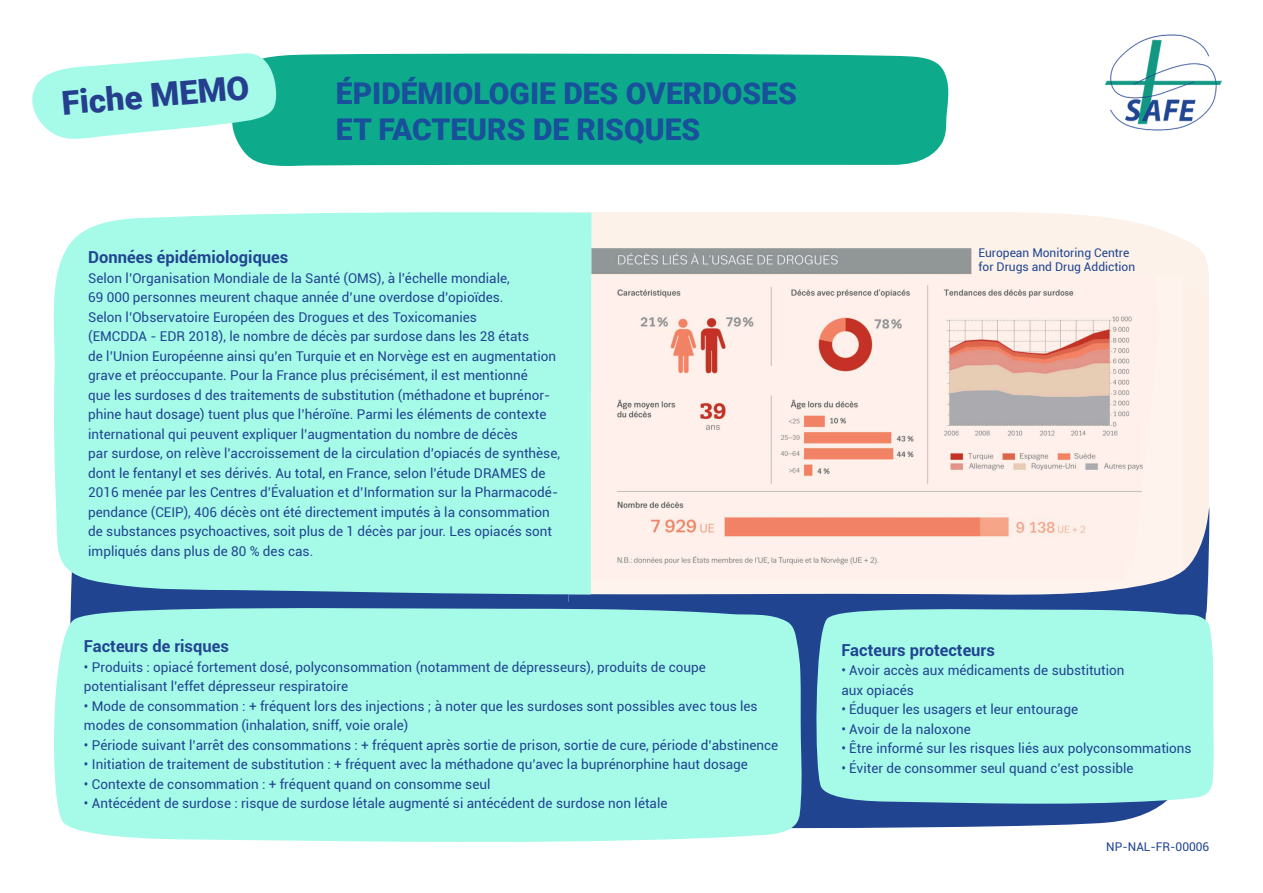
<style>
.page{position:relative;width:1263px;height:893px;background:#fff}
.page>*{position:absolute;margin:0;border:0;box-sizing:border-box;transform-origin:0 0}
.t1{font:900 33px "Roboto";color:#253f8e}
.t2{font:900 30px/36px "Roboto";color:#18509b}
.t3{font:700 16.5px "Roboto";color:#214591}
.t4{font:13.5px/19.5px "Roboto";color:#214591}
.t5{font:12px/13.5px "Roboto";color:#214591}
</style>
<div class="page">
<svg style="left:70px;top:594px;width:1093px;height:235px;background:#33539a"></svg>
<div style="left:236px;top:53px;width:713px;height:113px;background:#0dab8c"></div>
<svg style="left:32px;top:53px;width:244px;height:86px"></svg>
<img style="left:1105px;top:34px;width:117px;height:97px">
<div style="left:1184px;top:299px;width:25px;height:194px;background:#fdf0e7"></div>
<img style="left:1184px;top:457px;width:18px;height:15px">
<svg style="left:591px;top:212px;width:618px;height:87px;background:#fbf3ea"></svg>
<div style="left:578px;top:274px;width:606px;height:329px;background:#fff3ee"></div>
<svg style="left:563px;top:493px;width:647px;height:128px"></svg>
<div style="left:814px;top:608px;width:400px;height:196px;background:#a6fae8"></div>
<div style="left:54px;top:607px;width:748px;height:235px;background:#a6fae8"></div>
<div style="left:53px;top:212px;width:538px;height:382px;background:#a6fae8"></div>
<img style="left:591px;top:248px;width:569px;height:332px">
<h1 class="t1" style="left:60px;top:84px;width:190px;rotate:-5deg">Fiche MEMO</h1>
<h2 class="t2" style="left:336px;top:76px;width:462px">ÉPIDÉMIOLOGIE DES OVERDOSES<br>ET FACTEURS DE RISQUES</h2>
<p class="t3" style="left:88px;top:248px;width:202px">Données épidémiologiques</p>
<p class="t4" style="left:88px;top:268px;width:473px">Selon l’Organisation Mondiale de la Santé (OMS), à l’échelle mondiale,<br>69 000 personnes meurent chaque année d’une overdose d’opioïdes.<br>Selon l’Observatoire Européen des Drogues et des Toxicomanies<br>(EMCDDA - EDR 2018), le nombre de décès par surdose dans les 28 états<br>de l’Union Européenne ainsi qu’en Turquie et en Norvège est en augmentation grave et préoccupante. Pour la France plus précisément, il est mentionné<br>que les surdoses d des traitements de substitution (méthadone et buprénor&shy;phine haut dosage) tuent plus que l’héroïne. Parmi les éléments de contexte international qui peuvent expliquer l’augmentation du nombre de décès<br>par surdose, on relève l’accroissement de la circulation d’opiacés de synthèse, dont le fentanyl et ses dérivés. Au total, en France, selon l’étude DRAMES de 2016 menée par les Centres d’Évaluation et d’Information sur la Pharmacodé&shy;pendance (CEIP), 406 décès ont été directement imputés à la consommation de substances psychoactives, soit plus de 1 décès par jour. Les opiacés sont impliqués dans plus de 80 % des cas.</p>
<p class="t3" style="left:84px;top:637px;width:146px">Facteurs de risques</p>
<p class="t4" style="left:84px;top:658px;width:623px">• Produits : opiacé fortement dosé, polyconsommation (notamment de dépresseurs), produits de coupe potentialisant l’effet dépresseur respiratoire</p>
<p class="t4" style="left:84px;top:697px;width:675px">• Mode de consommation : + fréquent lors des injections ; à noter que les surdoses sont possibles avec tous les modes de consommation (inhalation, sniff, voie orale)</p>
<p class="t4" style="left:84px;top:736px;width:696px">• Période suivant l’arrêt des consommations : + fréquent après sortie de prison, sortie de cure, période d’abstinence</p>
<p class="t4" style="left:84px;top:755px;width:665px">• Initiation de traitement de substitution : + fréquent avec la méthadone qu’avec la buprénorphine haut dosage</p>
<p class="t4" style="left:84px;top:775px;width:408px">• Contexte de consommation : + fréquent quand on consomme seul</p>
<p class="t4" style="left:84px;top:794px;width:585px">• Antécédent de surdose : risque de surdose létale augmenté si antécédent de surdose non létale</p>
<p class="t5" style="left:978px;top:246px;width:158px">European Monitoring Centre for Drugs and Drug Addiction</p>
<p class="t3" style="left:841px;top:640px;width:155px">Facteurs protecteurs</p>
<p class="t4" style="left:841px;top:661px;width:285px">• Avoir accès aux médicaments de substitution aux opiacés</p>
<p class="t4" style="left:841px;top:700px;width:238px">• Éduquer les usagers et leur entourage</p>
<p class="t4" style="left:841px;top:719px;width:131px">• Avoir de la naloxone</p>
<p class="t4" style="left:841px;top:739px;width:352px">• Être informé sur les risques liés aux polyconsommations</p>
<p class="t4" style="left:841px;top:758px;width:294px">• Éviter de consommer seul quand c’est possible</p>
<p class="t5" style="left:1106px;top:840px;width:105px">NP-NAL-FR-00006</p>
</div>
